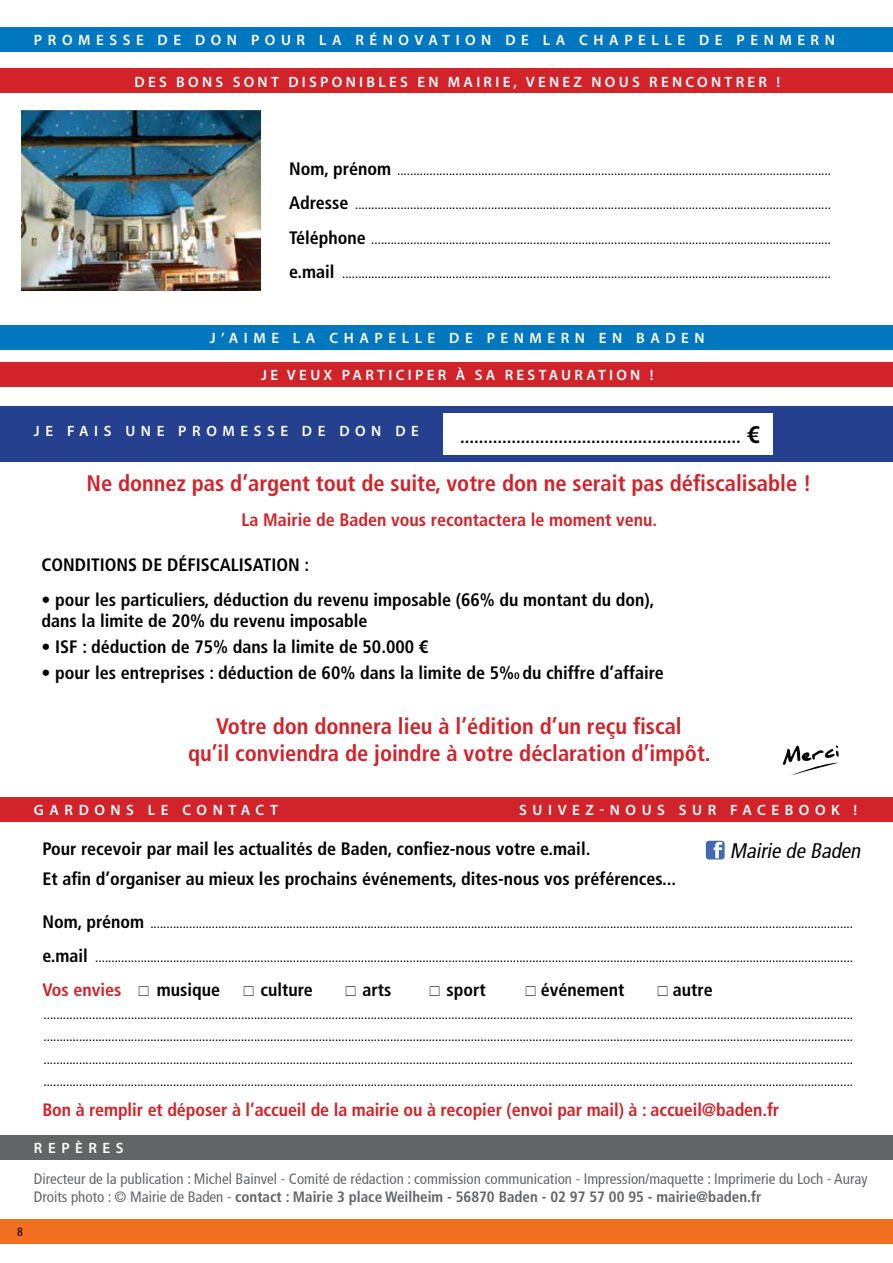
<style>
.page{position:relative;width:893px;height:1263px;background:#fff}
.page>*{position:absolute;margin:0;border:0;box-sizing:border-box;transform-origin:0 0}
.t1{font:700 condensed 22.5px/27px "Frutiger LT Std";color:#d2232a;text-align:center}
.t2{font:italic condensed 21px "Frutiger";color:#000}
.t3{font:700 condensed 18px/30.2px "Frutiger LT Std";color:#000}
.t4{font:700 condensed 18px "Frutiger LT Std";letter-spacing:-.005em;color:#d2232a}
.t5{font:600 15px "Myriad Pro";letter-spacing:.37em;color:#fff}
.t6{font:condensed 15px "Frutiger";color:#636466}
.t7{font:700 condensed 15px "Frutiger LT Std";color:#636466}
.t8{font:600 15px "Myriad Pro";letter-spacing:.22em;color:#fff}
.t9{font:condensed 13.5px/22.5px "Frutiger";color:#000;text-align:justify}
.t10{font:condensed 12px "Frutiger";color:#000}
.s1{font-family:"Frutiger LT Std";font-weight:700;font-size:18px}
.s2{font-size:24px}
.s3{font-size:9.45px}
.s4{font-family:"Frutiger";font-weight:400}
</style>
<div class="page">
<div style="left:0;top:1219px;width:893px;height:25px;background:#f36f21"></div>
<div style="left:0;top:1135px;width:893px;height:24px;background:#636466"></div>
<div style="left:0;top:797px;width:893px;height:25px;background:#d2232a"></div>
<div style="left:0;top:27px;width:893px;height:24px;background:#0077bf"></div>
<div style="left:0;top:325px;width:893px;height:25px;background:#0077bf"></div>
<div style="left:0;top:406px;width:893px;height:55px;background:#25408f"></div>
<div style="left:0;top:68px;width:893px;height:25px;background:#d2232a"></div>
<div style="left:0;top:362px;width:893px;height:24px;background:#d2232a"></div>
<svg style="left:706px;top:841px;width:19px;height:18px"></svg>
<img style="left:21px;top:111px;width:239px;height:180px">
<div style="left:443px;top:413px;width:329px;height:41px;background:#fff"></div>
<svg style="left:783px;top:745px;width:56px;height:30px"></svg>
<p class="t5" style="left:34px;top:31px;width:802px">PROMESSE DE DON POUR LA RÉNOVATION DE LA CHAPELLE DE PENMERN</p>
<p class="t8" style="left:134px;top:72px;width:647px">DES BONS SONT DISPONIBLES EN MAIRIE, VENEZ NOUS RENCONTRER !</p>
<p class="t9" style="left:289px;top:159px;width:543px"><span class="s1">Nom, prénom</span> ......................................................................................................................................</p>
<p class="t9" style="left:289px;top:194px;width:543px"><span class="s1">Adresse</span> ...................................................................................................................................................</p>
<p class="t9" style="left:289px;top:228px;width:543px"><span class="s1">Téléphone</span> ..............................................................................................................................................</p>
<p class="t9" style="left:289px;top:262px;width:543px"><span class="s1">e.mail</span> .......................................................................................................................................................</p>
<p class="t5" style="left:210px;top:329px;width:496px">J’AIME LA CHAPELLE DE PENMERN EN BADEN</p>
<p class="t8" style="left:261px;top:365px;width:394px">JE VEUX PARTICIPER À SA RESTAURATION !</p>
<p class="t5" style="left:34px;top:421px;width:386px">JE FAIS UNE PROMESSE DE DON DE</p>
<h3 class="t3" style="left:460px;top:422px;width:301px">............................................................ <span class="s2">€</span></h3>
<h1 class="t1" style="left:86px;top:470px;width:727px">Ne donnez pas d’argent tout de suite, votre don ne serait pas défiscalisable !</h1>
<h3 class="t4" style="left:241px;top:509px;width:417px">La Mairie de Baden vous recontactera le moment venu.</h3>
<h3 class="t3" style="left:42px;top:550px;width:269px">CONDITIONS DE DÉFISCALISATION :</h3>
<h3 class="t3" style="left:42px;top:588px;width:614px;line-height:21.6px">• pour les particuliers, déduction du revenu imposable (66% du montant du don), dans la limite de 20% du revenu imposable</h3>
<h3 class="t3" style="left:42px;top:632px;width:388px">• ISF : déduction de 75% dans la limite de 50.000 €</h3>
<h3 class="t3" style="left:42px;top:657px;width:624px">• pour les entreprises : déduction de 60% dans la limite de 5%<span class="s3">0</span> du chiffre d’affaire</h3>
<h1 class="t1" style="left:188px;top:712px;width:524px">Votre don donnera lieu à l’édition d’un reçu fiscal<br>qu’il conviendra de joindre à votre déclaration d’impôt.</h1>
<p class="t10" style="left:17px;top:1225px;width:7px">8</p>
<p class="t5" style="left:34px;top:800px;width:246px">GARDONS LE CONTACT</p>
<p class="t5" style="left:519px;top:800px;width:340px">SUIVEZ-NOUS SUR FACEBOOK !</p>
<h3 class="t3" style="left:42px;top:833px;width:635px">Pour recevoir par mail les actualités de Baden, confiez-nous votre e.mail.<br>Et afin d’organiser au mieux les prochains événements, dites-nous vos préférences...</h3>
<p class="t9" style="left:42px;top:912px;width:812px"><span class="s1">Nom, prénom</span> .........................................................................................................................................................................................................................</p>
<p class="t9" style="left:42px;top:946px;width:812px"><span class="s1">e.mail</span> ..........................................................................................................................................................................................................................................</p>
<h3 class="t4" style="left:42px;top:979px;width:81px">Vos envies</h3>
<h3 class="t3" style="left:157px;top:975px;width:65px">musique</h3>
<h3 class="t3" style="left:260px;top:975px;width:54px">culture</h3>
<h3 class="t3" style="left:362px;top:975px;width:30px">arts</h3>
<h3 class="t3" style="left:446px;top:975px;width:41px">sport</h3>
<h3 class="t3" style="left:541px;top:975px;width:85px">événement</h3>
<h3 class="t3" style="left:673px;top:975px;width:41px">autre</h3>
<p class="t9" style="left:43px;top:1003px;width:811px">.......................................................................................................................................................................................................................................................... .......................................................................................................................................................................................................................................................... .......................................................................................................................................................................................................................................................... ..........................................................................................................................................................................................................................................................</p>
<h3 class="t4" style="left:42px;top:1099px;width:738px">Bon à remplir et déposer à l’accueil de la mairie ou à recopier (envoi par mail) à : accueil@baden.fr</h3>
<h2 class="t2" style="left:730px;top:838px;width:136px">Mairie de Baden</h2>
<p class="t5" style="left:34px;top:1138px;width:91px">REPÈRES</p>
<p class="t6" style="left:34px;top:1170px;width:835px">Directeur de la publication : Michel Bainvel - Comité de rédaction : commission communication - Impression/maquette : Imprimerie du Loch - Auray</p>
<p class="t7" style="left:34px;top:1188px;width:729px"><span class="s4">Droits photo : © Mairie de Baden -</span> contact : Mairie 3 place Weilheim - 56870 Baden - 02 97 57 00 95 - mairie@baden.fr</p>
</div>
